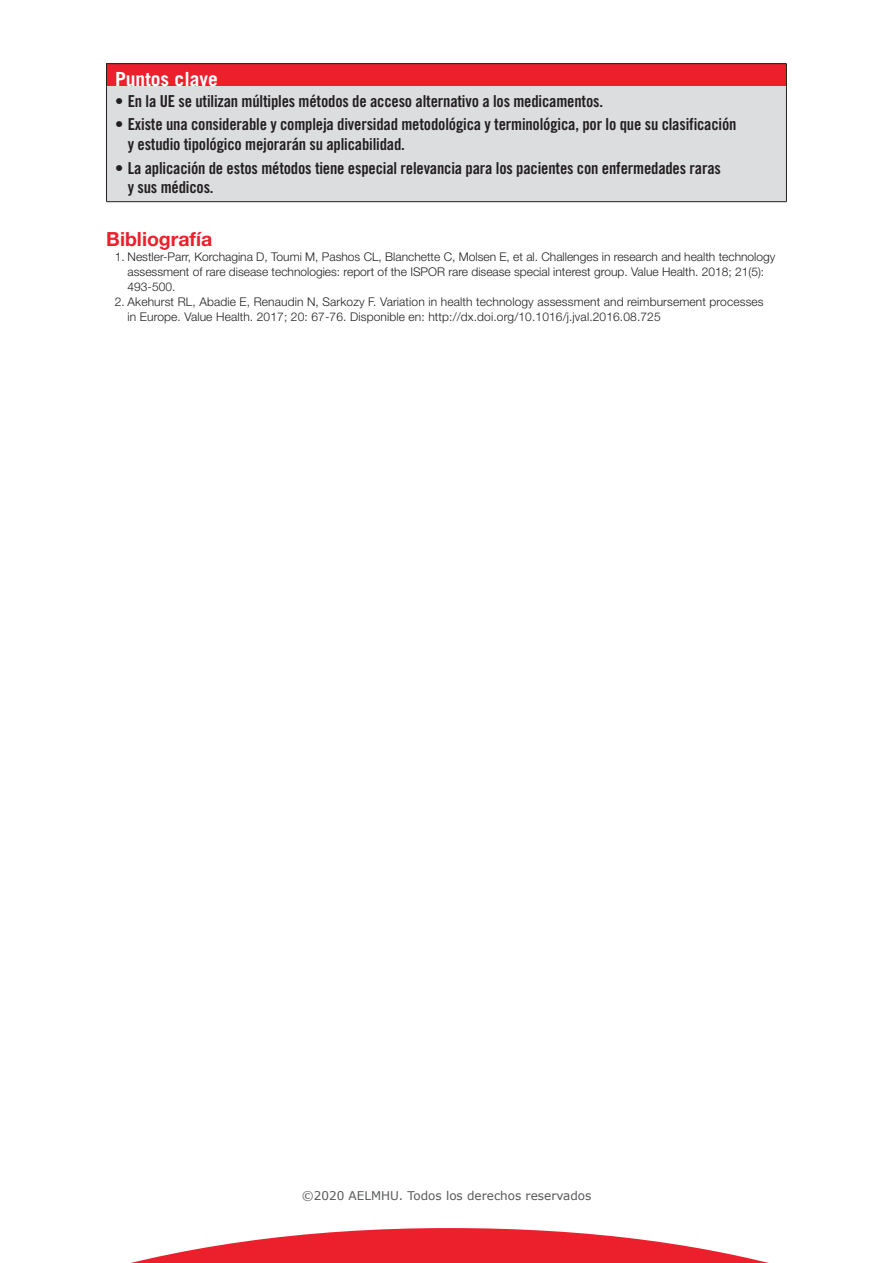
<style>
.page{position:relative;width:893px;height:1263px;background:#fff}
.page>*{position:absolute;margin:0;border:0;box-sizing:border-box;transform-origin:0 0}
.Ladillo_1{font:700 19.5px "Helvetica Neue LT Std";color:#eb202c}
.Text_general{font:700 19.5px "Trade Gothic LT Std";color:#fff}
.t1{font:16.5px/19.5px "Trade Gothic LT Std Bd Cn 20";letter-spacing:-.01em;color:#231f20}
.t2{font:300 12px/15px "Helvetica Neue LT Std";color:#231f20}
.t3{font:12px "Verdana";color:#57585a}
</style>
<div class="page">
<svg style="left:131px;top:1228px;width:638px;height:35px"></svg>
<div style="left:107px;top:64px;width:679px;height:22px;background:#eb202c"></div>
<div style="left:107px;top:86px;width:679px;height:116px;background:#dcdddf"></div>
<hr style="left:106px;top:63px;width:681px;height:1px;background:#231f20">
<svg style="left:106px;top:64px;width:1px;height:22px"></svg>
<svg style="left:786px;top:64px;width:1px;height:22px"></svg>
<hr style="left:106px;top:86px;width:1px;height:115px;background:#231f20">
<hr style="left:786px;top:86px;width:1px;height:115px;background:#231f20">
<hr style="left:106px;top:201px;width:681px;height:1px;background:#231f20">
<p class="Text_general" style="left:115px;top:67px;width:104px">Puntos clave</p>
<p class="t1" style="left:115px;top:91px;width:490px">• En la UE se utilizan múltiples métodos de acceso alternativo a los medicamentos.</p>
<p class="t1" style="left:128px;top:115px;width:610px;text-indent:-13px">• Existe una considerable y compleja diversidad metodológica y terminológica, por lo que su clasificación y estudio tipológico mejorarán su aplicabilidad.</p>
<p class="t1" style="left:128px;top:158px;width:595px;text-indent:-13px">• La aplicación de estos métodos tiene especial relevancia para los pacientes con enfermedades raras y sus médicos.</p>
<p class="Ladillo_1" style="left:106px;top:227px;width:108px">Bibliografía</p>
<p class="t2" style="left:128px;top:249px;width:649px;text-indent:-13px">1. Nestler-Parr, Korchagina D, Toumi M, Pashos CL, Blanchette C, Molsen E, et al. Challenges in research and health technology assessment of rare disease technologies: report of the ISPOR rare disease special interest group. Value Health. 2018; 21(5):<br>493-500.</p>
<p class="t2" style="left:128px;top:294px;width:638px;text-indent:-13px">2. Akehurst RL, Abadie E, Renaudin N, Sarkozy F. Variation in health technology assessment and reimbursement processes in Europe. Value Health. 2017; 20: 67-76. Disponible en: http://dx.doi.org/10.1016/j.jval.2016.08.725</p>
<p class="t3" style="left:302px;top:1188px;width:291px">©2020 AELMHU. Todos los derechos reservados</p>
</div>
